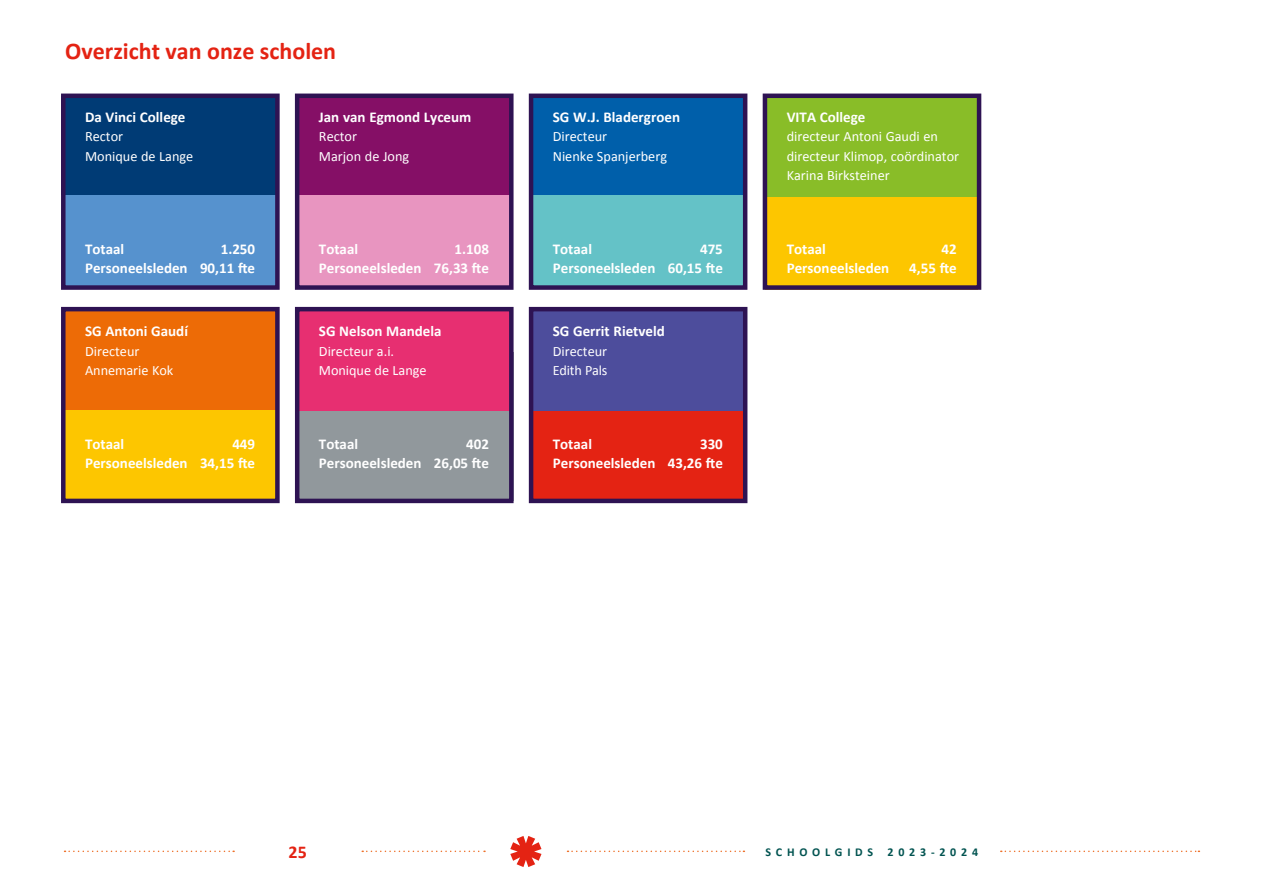
<style>
.page{position:relative;width:1263px;height:893px;background:#fff}
.page>*{position:absolute;margin:0;border:0;box-sizing:border-box;transform-origin:0 0}
.t1{font:700 24px "Calibri";color:#e42313}
.t2{font:700 18px "Calibri";color:#e42313}
.t3{font:700 15px/19.5px "Calibri";color:#fff;text-align:right}
.t4{font:14.25px/19.5px "Calibri";color:#fff}
.t5{font:700 12px "Calibri";color:#005350}
</style>
<div class="page">
<svg style="left:65px;top:851px;width:169px;height:1px"></svg>
<svg style="left:362px;top:851px;width:123px;height:1px"></svg>
<svg style="left:567px;top:851px;width:177px;height:1px"></svg>
<svg style="left:1001px;top:851px;width:198px;height:1px"></svg>
<svg style="left:510px;top:836px;width:31px;height:31px"></svg>
<div style="left:765px;top:102px;width:213px;height:188px;background:#fdc600"></div>
<div style="left:765px;top:98px;width:213px;height:98px;background:#89bd28"></div>
<div style="left:531px;top:102px;width:213px;height:186px;background:#64c2c7"></div>
<div style="left:298px;top:156px;width:212px;height:132px;background:#e895c0"></div>
<div style="left:63px;top:98px;width:214px;height:189px;background:#5692ce"></div>
<div style="left:62px;top:97px;width:215px;height:98px;background:#003b75"></div>
<div style="left:298px;top:98px;width:212px;height:97px;background:#850f66"></div>
<div style="left:531px;top:98px;width:213px;height:97px;background:#005faa"></div>
<div style="left:64px;top:316px;width:212px;height:183px;background:#fdc600"></div>
<div style="left:297px;top:352px;width:216px;height:148px;background:#91989c"></div>
<div style="left:530px;top:371px;width:214px;height:128px;background:#e42313"></div>
<div style="left:64px;top:308px;width:212px;height:102px;background:#ed6b06"></div>
<div style="left:297px;top:309px;width:213px;height:101px;background:#e72f71"></div>
<div style="left:530px;top:310px;width:214px;height:100px;background:#4d4d9c"></div>
<div style="left:61px;top:307px;width:219px;height:196px;border:4px solid #2e1353"></div>
<div style="left:61px;top:94px;width:219px;height:196px;border:4px solid #2e1353"></div>
<div style="left:295px;top:94px;width:218px;height:196px;border:4px solid #2e1353"></div>
<div style="left:529px;top:94px;width:218px;height:196px;border:4px solid #2e1353"></div>
<div style="left:763px;top:94px;width:218px;height:196px;border:4px solid #2e1353"></div>
<div style="left:295px;top:307px;width:219px;height:196px;border:4px solid #2e1353"></div>
<div style="left:529px;top:307px;width:218px;height:196px;border:4px solid #2e1353"></div>
<h1 class="t1" style="left:65px;top:34px;width:272px">Overzicht van onze scholen</h1>
<p class="t3" style="left:85px;top:106px;width:102px">Da Vinci College</p>
<p class="t4" style="left:85px;top:126px;width:110px">Rector<br>Monique de Lange</p>
<p class="t3" style="left:319px;top:106px;width:154px">Jan van Egmond Lyceum</p>
<p class="t4" style="left:319px;top:126px;width:92px">Rector<br>Marjon de Jong</p>
<p class="t3" style="left:553px;top:106px;width:129px">SG W.J. Bladergroen</p>
<p class="t4" style="left:553px;top:126px;width:116px">Directeur<br>Nienke Spanjerberg</p>
<p class="t3" style="left:787px;top:106px;width:80px">VITA College</p>
<p class="t4" style="left:787px;top:126px;width:174px">directeur Antoni Gaudi en directeur Klimop, coördinator<br>Karina Birksteiner</p>
<p class="t3" style="left:85px;top:238px;width:41px">Totaal</p>
<p class="t3" style="left:85px;top:238px;width:172px">1.250<br>Personeelsleden 90,11 fte</p>
<p class="t3" style="left:319px;top:238px;width:41px">Totaal</p>
<p class="t3" style="left:319px;top:238px;width:172px">1.108<br>Personeelsleden 76,33 fte</p>
<p class="t3" style="left:553px;top:238px;width:41px">Totaal</p>
<p class="t3" style="left:553px;top:238px;width:172px">475<br>Personeelsleden 60,15 fte</p>
<p class="t3" style="left:787px;top:238px;width:41px">Totaal</p>
<p class="t3" style="left:941px;top:238px;width:17px">42</p>
<p class="t3" style="left:787px;top:258px;width:104px">Personeelsleden</p>
<p class="t3" style="left:909px;top:258px;width:49px">4,55 fte</p>
<p class="t3" style="left:85px;top:321px;width:105px">SG Antoni Gaudí</p>
<p class="t4" style="left:85px;top:341px;width:90px">Directeur<br>Annemarie Kok</p>
<p class="t3" style="left:319px;top:321px;width:124px">SG Nelson Mandela</p>
<p class="t4" style="left:319px;top:341px;width:109px">Directeur a.i.<br>Monique de Lange</p>
<p class="t3" style="left:553px;top:321px;width:114px">SG Gerrit Rietveld</p>
<p class="t4" style="left:553px;top:341px;width:56px">Directeur<br>Edith Pals</p>
<p class="t3" style="left:85px;top:433px;width:41px">Totaal</p>
<p class="t3" style="left:85px;top:433px;width:172px">449<br>Personeelsleden 34,15 fte</p>
<p class="t3" style="left:319px;top:433px;width:41px">Totaal</p>
<p class="t3" style="left:319px;top:433px;width:172px">402<br>Personeelsleden 26,05 fte</p>
<p class="t3" style="left:553px;top:433px;width:41px">Totaal</p>
<p class="t3" style="left:553px;top:433px;width:172px">330<br>Personeelsleden 43,26 fte</p>
<p class="t2" style="left:289px;top:839px;width:20px">25</p>
<p class="t5" style="left:765px;top:843px;width:214px">S C H O O L G I D S 2 0 2 3 - 2 0 2 4</p>
</div>
